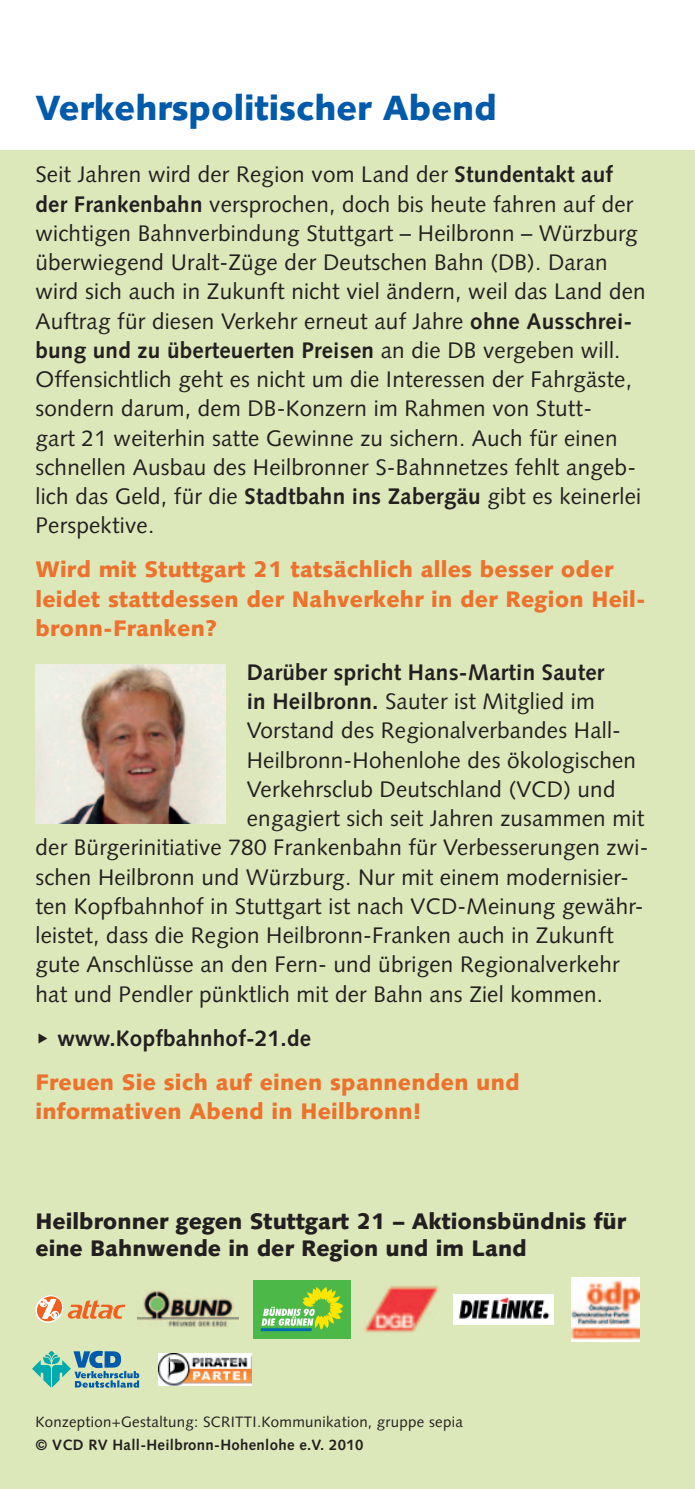
<style>
.page{position:relative;width:695px;height:1489px;background:#fff}
.page>*{position:absolute;margin:0;border:0;box-sizing:border-box;transform-origin:0 0}
.t1{font:900 35px "Syntax LT";color:#015aaa}
.t2{font:22.5px/29.2px "Syntax LT";letter-spacing:.01em;color:#231f20}
.t3{font:900 22.5px/29.2px "Syntax LT";letter-spacing:.01em;color:#ec722d}
.t4{font:900 22.5px/27px "Syntax LT";color:#231f20}
.t5{font:700 22.5px "Syntax LT";letter-spacing:.01em;color:#231f20}
.t6{font:15px "Syntax LT";letter-spacing:.02em;color:#231f20}
.t7{font:700 15px "Syntax LT";letter-spacing:.02em;color:#231f20}
.s1{font-weight:700}
</style>
<div class="page">
<div style="left:0;top:150px;width:694px;height:1338px;background:#dde8ba"></div>
<svg style="left:32px;top:1350px;width:107px;height:37px"></svg>
<img style="left:365px;top:1285px;width:73px;height:48px">
<img style="left:138px;top:1290px;width:101px;height:37px">
<svg style="left:35px;top:1295px;width:90px;height:27px"></svg>
<img style="left:453px;top:1294px;width:100px;height:29px">
<div style="left:253px;top:1279px;width:97px;height:59px;background:#4cb848"></div>
<hr style="left:260px;top:1328px;width:52px;height:2px;background:#006cb3">
<svg style="left:261px;top:1287px;width:82px;height:42px"></svg>
<img style="left:571px;top:1277px;width:69px;height:64px">
<img style="left:158px;top:1353px;width:93px;height:32px">
<img style="left:35px;top:664px;width:190px;height:159px">
<h1 class="t1" style="left:35px;top:87px;width:463px">Verkehrspolitischer Abend</h1>
<p class="t2" style="left:35px;top:160px;width:611px">Seit Jahren wird der Region vom Land der <span class="s1">Stundentakt auf der Frankenbahn</span> versprochen, doch bis heute fahren auf der wichtigen Bahnverbindung Stuttgart – Heilbronn – Würzburg überwiegend Uralt-Züge der Deutschen Bahn (DB). Daran wird sich auch in Zukunft nicht viel ändern, weil das Land den Auftrag für diesen Verkehr erneut auf Jahre <span class="s1">ohne Ausschrei&shy;bung und zu überteuerten Preisen</span> an die DB vergeben will.<br>Offensichtlich geht es nicht um die Interessen der Fahrgäste, sondern darum, dem DB-Konzern im Rahmen von Stutt-<br>gart 21 weiterhin satte Gewinne zu sichern. Auch für einen schnellen Ausbau des Heilbronner S-Bahnnetzes fehlt angeb&shy;lich das Geld, für die <span class="s1">Stadtbahn ins Zabergäu</span> gibt es keinerlei Perspektive.</p>
<p class="t3" style="left:35px;top:555px;width:611px">Wird mit Stuttgart 21 tatsächlich alles besser oder leidet stattdessen der Nahverkehr in der Region Heil&shy;bronn-Franken?</p>
<p class="t5" style="left:247px;top:659px;width:359px">Darüber spricht Hans-Martin Sauter</p>
<p class="t2" style="left:247px;top:686px;width:349px"><span class="s1">in Heilbronn.</span> Sauter ist Mitglied im</p>
<p class="t2" style="left:247px;top:716px;width:375px">Vorstand des Regionalverbandes Hall-</p>
<p class="t2" style="left:247px;top:745px;width:391px">Heilbronn-Hohenlohe des ökologischen</p>
<p class="t2" style="left:247px;top:774px;width:370px">Verkehrsclub Deutschland (VCD) und</p>
<p class="t2" style="left:247px;top:803px;width:399px">engagiert sich seit Jahren zusammen mit</p>
<p class="t2" style="left:35px;top:833px;width:614px">der Bürgerinitiative 780 Frankenbahn für Verbesserungen zwi-</p>
<p class="t2" style="left:35px;top:862px;width:595px">schen Heilbronn und Würzburg. Nur mit einem modernisier-</p>
<p class="t2" style="left:35px;top:891px;width:609px">ten Kopfbahnhof in Stuttgart ist nach VCD-Meinung gewähr-</p>
<p class="t2" style="left:35px;top:920px;width:579px">leistet, dass die Region Heilbronn-Franken auch in Zukunft</p>
<p class="t2" style="left:35px;top:950px;width:585px">gute Anschlüsse an den Fern- und übrigen Regionalverkehr</p>
<p class="t2" style="left:35px;top:979px;width:569px">hat und Pendler pünktlich mit der Bahn ans Ziel kommen.</p>
<p class="t5" style="left:35px;top:1024px;width:277px">◆ www.Kopfbahnhof-21.de</p>
<p class="t3" style="left:35px;top:1067px;width:485px">Freuen Sie sich auf einen spannenden und informativen Abend in Heilbronn!</p>
<p class="t4" style="left:35px;top:1207px;width:591px">Heilbronner gegen Stuttgart 21 – Aktionsbündnis für eine Bahnwende in der Region und im Land</p>
<p class="t6" style="left:35px;top:1412px;width:429px">Konzeption+Gestaltung: SCRITTI.Kommunikation, gruppe sepia</p>
<p class="t7" style="left:35px;top:1436px;width:329px">© VCD RV Hall-Heilbronn-Hohenlohe e.V. 2010</p>
</div>
